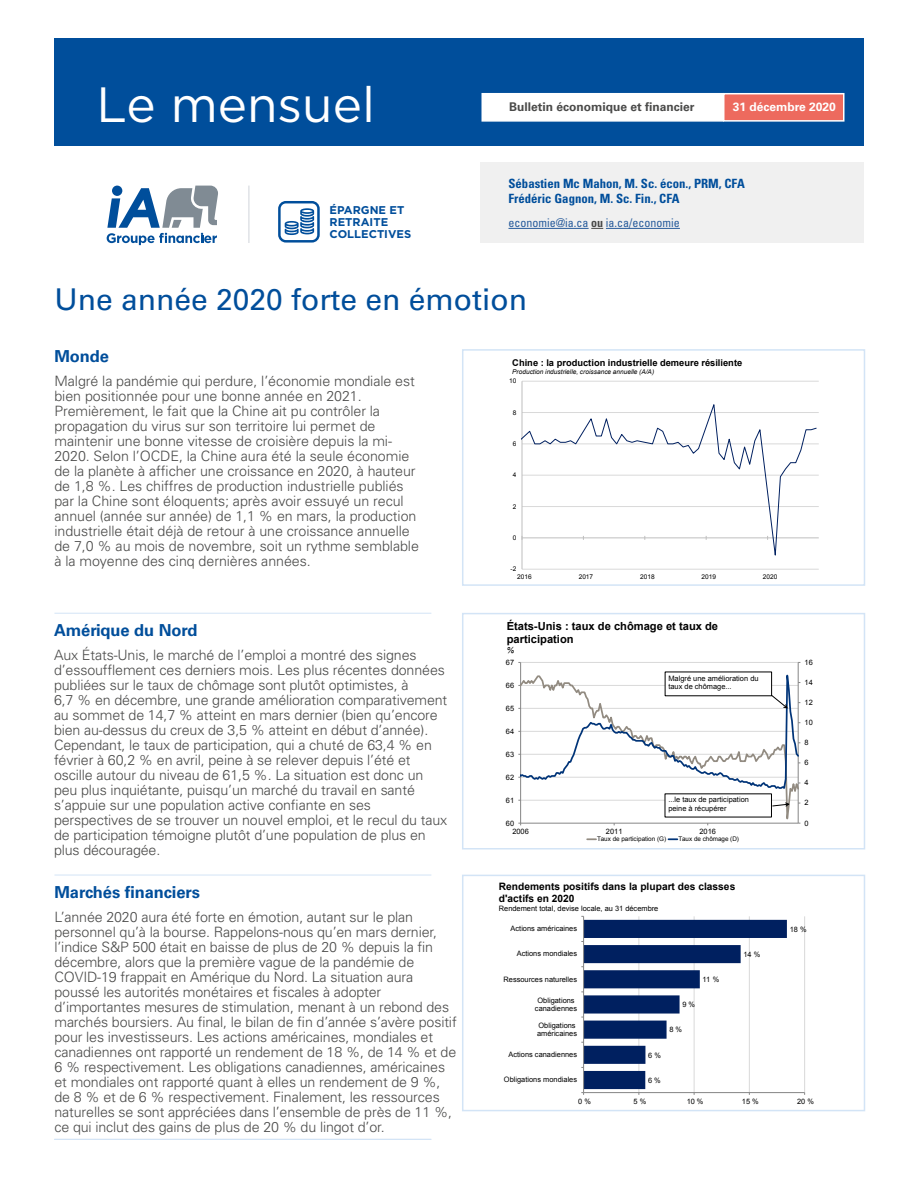
<style>
.page{position:relative;width:918px;height:1188px;background:#fff}
.page>*{position:absolute;margin:0;border:0;box-sizing:border-box;transform-origin:0 0}
.t1{font:49.5px "Gotham";color:#fff}
.t2{font:30px "Univers";color:#004e9b}
.t3{font:700 16.5px "Univers";letter-spacing:-.005em;color:#004e9b}
.t4{font:300 14.25px/15px "Univers";letter-spacing:-.01em;color:#4a4a49}
.t5{font:700 condensed 12.75px/15.3px "Univers";color:#004e9b}
.t6{font:condensed 12px "Univers";color:#275b9b}
.t7{font:700 12px "Univers";color:#4a4a49}
.t8{font:700 12px "Univers";color:#fff}
.t9{font:700 11.25px/12px "Gotham";color:#004e9b}
.t10{font:700 11.1px/12.9px "Arial";color:#000}
.t11{font:700 10.2px/11.7px "Arial";color:#000}
.t12{font:700 9.3px "Arial";color:#000}
.t13{font:italic 8.4px "Arial";color:#000}
.t14{font:7.35px/8.6px "Arial";color:#000}
.t15{font:italic 6.6px "Arial";color:#000}
.t16{font:6.6px "Arial";color:#000}
.t17{font:6.3px "Arial";color:#000}
.s1{font-weight:700;color:#4a4a49}
</style>
<div class="page">
<div style="left:481px;top:162px;width:383px;height:81px;background:#f0f0f0"></div>
<div style="left:54px;top:38px;width:810px;height:108px;background:#004e9b"></div>
<hr style="left:508px;top:228px;width:81px;height:1px;background:#275b9b">
<svg style="left:591px;top:228px;width:12px;height:1px"></svg>
<hr style="left:606px;top:228px;width:74px;height:1px;background:#275b9b">
<svg style="left:107px;top:186px;width:111px;height:59px"></svg>
<hr style="left:248px;top:186px;width:1px;height:57px;background:#d5d9de">
<hr style="left:54px;top:1139px;width:377px;height:1px;background:#d3e4f6">
<hr style="left:55px;top:1139px;width:377px;height:1px;background:#d3e4f6">
<hr style="left:54px;top:613px;width:377px;height:1px;background:#d3e4f6">
<hr style="left:54px;top:875px;width:377px;height:1px;background:#d3e4f6">
<div style="left:482px;top:93px;width:242px;height:29px;background:#fff;border:2px solid #fff"></div>
<div style="left:723px;top:93px;width:121px;height:29px;background:#ed6a5e;border:2px solid #fff"></div>
<svg style="left:278px;top:201px;width:42px;height:42px"></svg>
<hr style="left:522px;top:569px;width:297px;height:1px;background:#d9d9d9">
<hr style="left:522px;top:506px;width:297px;height:1px;background:#d9d9d9">
<hr style="left:522px;top:475px;width:297px;height:1px;background:#d9d9d9">
<hr style="left:522px;top:444px;width:297px;height:1px;background:#d9d9d9">
<hr style="left:522px;top:412px;width:297px;height:1px;background:#d9d9d9">
<hr style="left:522px;top:381px;width:297px;height:1px;background:#d9d9d9">
<hr style="left:522px;top:381px;width:1px;height:188px;background:#bfbfbf">
<hr style="left:522px;top:538px;width:297px;height:1px;background:#bfbfbf">
<svg style="left:522px;top:381px;width:295px;height:184px"></svg>
<div style="left:462px;top:349px;width:403px;height:237px;border:2px solid #d3e4f6"></div>
<hr style="left:520px;top:662px;width:1px;height:161px;background:#868686">
<hr style="left:521px;top:823px;width:277px;height:1px;background:#868686">
<svg style="left:521px;top:791px;width:278px;height:32px"></svg>
<svg style="left:587px;top:838px;width:9px;height:2px"></svg>
<svg style="left:668px;top:838px;width:9px;height:2px"></svg>
<svg style="left:518px;top:662px;width:282px;height:129px"></svg>
<div style="left:665px;top:794px;width:106px;height:23px;background:#fff"></div>
<svg style="left:771px;top:802px;width:19px;height:5px"></svg>
<div style="left:665px;top:672px;width:107px;height:24px;background:#fff"></div>
<div style="left:462px;top:613px;width:403px;height:237px;border:2px solid #d3e4f6"></div>
<hr style="left:804px;top:916px;width:1px;height:177px;background:#d9d9d9">
<hr style="left:584px;top:1092px;width:221px;height:1px;background:#868686">
<svg style="left:581px;top:916px;width:206px;height:179px"></svg>
<div style="left:462px;top:875px;width:403px;height:236px;border:2px solid #d3e4f6"></div>
<h1 class="t1" style="left:96px;top:72px;width:280px">Le mensuel</h1>
<p class="t9" style="left:330px;top:204px;width:83px">ÉPARGNE ET<br>RETRAITE<br>COLLECTIVES</p>
<p class="t7" style="left:509px;top:100px;width:187px">Bulletin économique et financier</p>
<p class="t8" style="left:733px;top:100px;width:105px">31 décembre 2020</p>
<p class="t5" style="left:508px;top:176px;width:238px">Sébastien Mc Mahon, M. Sc. écon., PRM, CFA<br>Frédéric Gagnon, M. Sc. Fin., CFA</p>
<p class="t6" style="left:508px;top:215px;width:173px">economie@ia.ca <span class="s1">ou</span> ia.ca/economie</p>
<h1 class="t2" style="left:54px;top:281px;width:474px">Une année 2020 forte en émotion</h1>
<h2 class="t3" style="left:54px;top:346px;width:56px">Monde</h2>
<p class="t4" style="left:54px;top:373px;width:366px">Malgré la pandémie qui perdure, l’économie mondiale est bien positionnée pour une bonne année en 2021.<br>Premièrement, le fait que la Chine ait pu contrôler la propagation du virus sur son territoire lui permet de maintenir une bonne vitesse de croisière depuis la mi-2020. Selon l’OCDE, la Chine aura été la seule économie de la planète à afficher une croissance en 2020, à hauteur de 1,8 %. Les chiffres de production industrielle publiés par la Chine sont éloquents; après avoir essuyé un recul annuel (année sur année) de 1,1 % en mars, la production industrielle était déjà de retour à une croissance annuelle de 7,0 % au mois de novembre, soit un rythme semblable à la moyenne des cinq dernières années.</p>
<h2 class="t3" style="left:54px;top:621px;width:145px">Amérique du Nord</h2>
<p class="t4" style="left:54px;top:647px;width:395px">Aux États-Unis, le marché de l’emploi a montré des signes d’essoufflement ces derniers mois. Les plus récentes données publiées sur le taux de chômage sont plutôt optimistes, à<br>6,7 % en décembre, une grande amélioration comparativement au sommet de 14,7 % atteint en mars dernier (bien qu’encore bien au-dessus du creux de 3,5 % atteint en début d’année).<br>Cependant, le taux de participation, qui a chuté de 63,4 % en février à 60,2 % en avril, peine à se relever depuis l’été et oscille autour du niveau de 61,5 %. La situation est donc un peu plus inquiétante, puisqu’un marché du travail en santé s’appuie sur une population active confiante en ses perspectives de se trouver un nouvel emploi, et le recul du taux de participation témoigne plutôt d’une population de plus en plus découragée.</p>
<h2 class="t3" style="left:54px;top:882px;width:147px">Marchés financiers</h2>
<p class="t4" style="left:54px;top:909px;width:404px">L’année 2020 aura été forte en émotion, autant sur le plan personnel qu’à la bourse. Rappelons-nous qu’en mars dernier, l’indice S&amp;P 500 était en baisse de plus de 20 % depuis la fin décembre, alors que la première vague de la pandémie de COVID-19 frappait en Amérique du Nord. La situation aura poussé les autorités monétaires et fiscales à adopter d’importantes mesures de stimulation, menant à un rebond des marchés boursiers. Au final, le bilan de fin d’année s’avère positif pour les investisseurs. Les actions américaines, mondiales et canadiennes ont rapporté un rendement de 18 %, de 14 % et de 6 % respectivement. Les obligations canadiennes, américaines et mondiales ont rapporté quant à elles un rendement de 9 %, de 8 % et de 6 % respectivement. Finalement, les ressources naturelles se sont appréciées dans l’ensemble de près de 11 %, ce qui inclut des gains de plus de 20 % du lingot d’or.</p>
<p class="t12" style="left:512px;top:356px;width:232px">Chine : la production industrielle demeure résiliente</p>
<p class="t15" style="left:512px;top:367px;width:143px">Production industrielle, croissance annuelle (A/A)</p>
<p class="t16" style="left:509px;top:377px;width:9px">10</p>
<p class="t16" style="left:513px;top:408px;width:5px">8</p>
<p class="t16" style="left:513px;top:439px;width:5px">6</p>
<p class="t16" style="left:513px;top:471px;width:5px">4</p>
<p class="t16" style="left:513px;top:502px;width:5px">2</p>
<p class="t16" style="left:513px;top:533px;width:5px">0</p>
<p class="t16" style="left:511px;top:565px;width:7px">-2</p>
<p class="t16" style="left:517px;top:572px;width:16px">2016</p>
<p class="t16" style="left:579px;top:572px;width:16px">2017</p>
<p class="t16" style="left:640px;top:572px;width:16px">2018</p>
<p class="t16" style="left:702px;top:572px;width:16px">2019</p>
<p class="t16" style="left:763px;top:572px;width:16px">2020</p>
<p class="t10" style="left:507px;top:620px;width:213px">États-Unis : taux de chômage et taux de participation</p>
<p class="t13" style="left:507px;top:645px;width:9px">%</p>
<p class="t14" style="left:506px;top:658px;width:10px">67</p>
<p class="t14" style="left:506px;top:681px;width:10px">66</p>
<p class="t14" style="left:506px;top:704px;width:10px">65</p>
<p class="t14" style="left:506px;top:727px;width:10px">64</p>
<p class="t14" style="left:506px;top:750px;width:10px">63</p>
<p class="t14" style="left:506px;top:773px;width:10px">62</p>
<p class="t14" style="left:506px;top:796px;width:10px">61</p>
<p class="t14" style="left:506px;top:819px;width:10px">60</p>
<p class="t14" style="left:668px;top:674px;width:92px">Malgré une amélioration du taux de chômage...</p>
<p class="t14" style="left:668px;top:796px;width:82px">...le taux de participation peine à récupérer</p>
<p class="t14" style="left:512px;top:828px;width:18px">2006</p>
<p class="t14" style="left:606px;top:828px;width:18px">2011</p>
<p class="t14" style="left:699px;top:828px;width:18px">2016</p>
<p class="t17" style="left:597px;top:835px;width:71px">Taux de participation (G)</p>
<p class="t17" style="left:678px;top:835px;width:62px">Taux de chômage (D)</p>
<p class="t11" style="left:499px;top:881px;width:238px">Rendements positifs dans la plupart des classes d'actifs en 2020</p>
<p class="t14" style="left:499px;top:905px;width:161px">Rendement total, devise locale, au 31 décembre</p>
<p class="t14" style="left:511px;top:925px;width:68px">Actions américaines</p>
<p class="t14" style="left:517px;top:950px;width:62px">Actions mondiales</p>
<p class="t14" style="left:743px;top:950px;width:18px">14 %</p>
<p class="t14" style="left:504px;top:975px;width:75px">Ressources naturelles</p>
<p class="t14" style="left:703px;top:975px;width:18px">11 %</p>
<p class="t14" style="left:535px;top:996px;width:44px;text-align:center">Obligations canadiennes</p>
<p class="t14" style="left:682px;top:1000px;width:14px">9 %</p>
<p class="t14" style="left:537px;top:1021px;width:42px">Obligations américaines</p>
<p class="t14" style="left:669px;top:1026px;width:14px">8 %</p>
<p class="t14" style="left:509px;top:1050px;width:70px">Actions canadiennes</p>
<p class="t14" style="left:648px;top:1051px;width:14px">6 %</p>
<p class="t14" style="left:504px;top:1076px;width:75px">Obligations mondiales</p>
<p class="t14" style="left:648px;top:1076px;width:14px">6 %</p>
<p class="t14" style="left:805px;top:658px;width:10px">16</p>
<p class="t14" style="left:805px;top:678px;width:10px">14</p>
<p class="t14" style="left:805px;top:698px;width:10px">12</p>
<p class="t14" style="left:805px;top:718px;width:10px">10</p>
<p class="t14" style="left:805px;top:738px;width:6px">8</p>
<p class="t14" style="left:805px;top:758px;width:6px">6</p>
<p class="t14" style="left:805px;top:779px;width:6px">4</p>
<p class="t14" style="left:805px;top:799px;width:6px">2</p>
<p class="t14" style="left:805px;top:819px;width:6px">0</p>
<p class="t14" style="left:790px;top:925px;width:18px">18 %</p>
<p class="t14" style="left:578px;top:1097px;width:14px">0 %</p>
<p class="t14" style="left:633px;top:1097px;width:14px">5 %</p>
<p class="t14" style="left:687px;top:1097px;width:18px">10 %</p>
<p class="t14" style="left:742px;top:1097px;width:18px">15 %</p>
<p class="t14" style="left:797px;top:1097px;width:18px">20 %</p>
</div>
